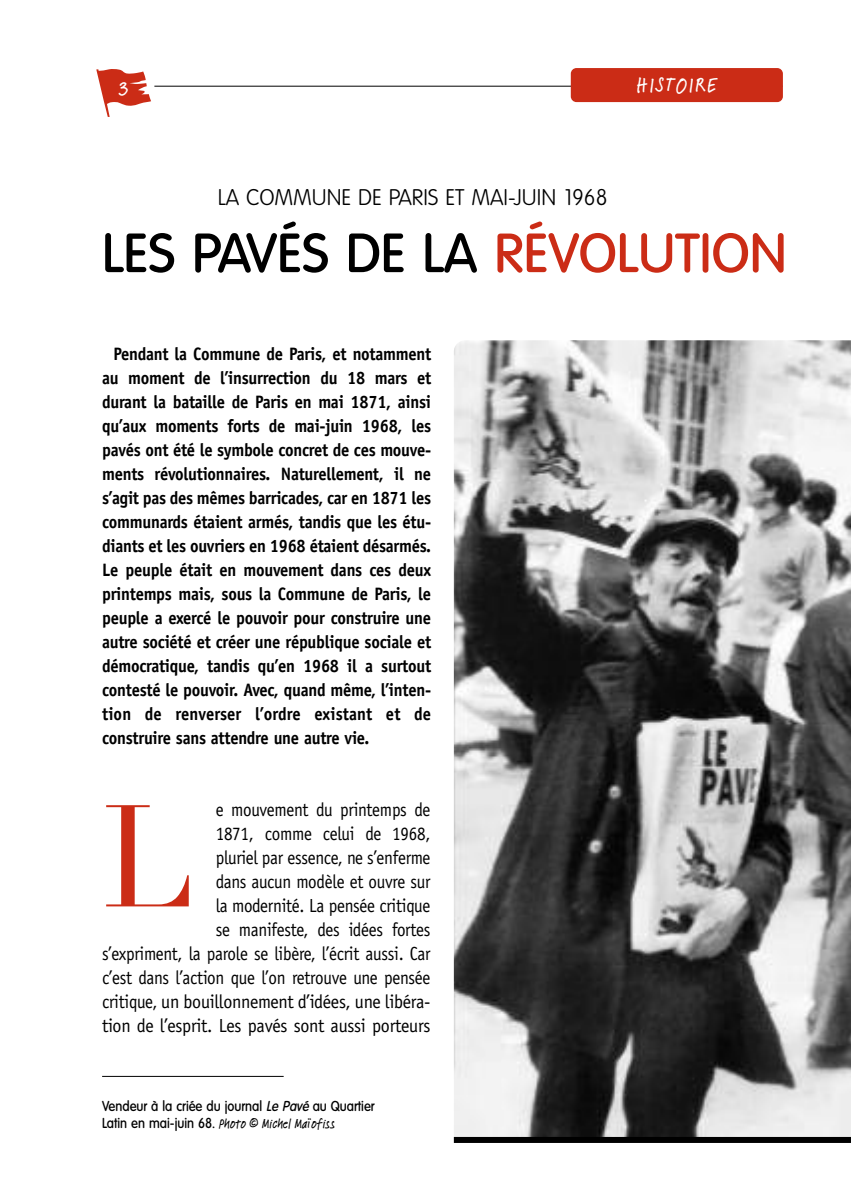
<style>
.page{position:relative;width:851px;height:1191px;background:#fff}
.page>*{position:absolute;margin:0;border:0;box-sizing:border-box;transform-origin:0 0}
.t1{font:142.2px "Didot";color:#cb2c16;scale:.95 1}
.t2{font:500 53.6px "Volkswagen";color:#000}
.t3{font:300 22px "Volkswagen";color:#000}
.t4{font:500 22px "Feltpen Std";letter-spacing:.075em;color:#fff}
.t5{font:19px/24px "Officina Sans";letter-spacing:-.015em;color:#000;text-align:right;scale:.9 1}
.t6{font:700 18px/24px "Officina Sans";letter-spacing:-.015em;color:#000;text-align:justify;scale:.92 1}
.t7{font:500 14px "Volkswagen";color:#000;scale:.9 1}
.t8{font:500 14px "Feltpen Std";color:#000;scale:.9 1}
.s1{color:#cb2c16}
.s2{font-style:italic}
.s3{font-family:"Volkswagen"}
</style>
<div class="page">
<hr style="left:154px;top:86px;width:628px;height:1px;background:#000">
<svg style="left:96px;top:69px;width:55px;height:48px"></svg>
<div style="left:570px;top:68px;width:212px;height:34px;background:#cb2c16;border-radius:6px"></div>
<img style="left:454px;top:340px;width:396px;height:797px">
<div style="left:454px;top:1137px;width:396px;height:6px;background:#000"></div>
<hr style="left:102px;top:1076px;width:181px;height:1px;background:#000">
<p class="t4" style="left:118px;top:80px;width:12px">3</p>
<p class="t4" style="left:636px;top:77px;width:82px">histoire</p>
<p class="t3" style="left:218px;top:185px;width:391px">LA COMMUNE DE PARIS ET MAI-JUIN 1968</p>
<h2 class="t2" style="left:102px;top:222px;width:686px">LES PAVÉS DE LA <span class="s1">RÉVOLUTION</span></h2>
<p class="t6" style="left:102px;top:343px;width:359px;text-indent:11px">Pendant la Commune de Paris, et notamment au moment de l’insurrection du 18 mars et durant la bataille de Paris en mai 1871, ainsi qu’aux moments forts de mai-juin 1968, les pavés ont été le symbole concret de ces mouve&shy;ments révolutionnaires. Naturellement, il ne s’agit pas des mêmes barricades, car en 1871 les communards étaient armés, tandis que les étu&shy;diants et les ouvriers en 1968 étaient désarmés.<br>Le peuple était en mouvement dans ces deux printemps mais, sous la Commune de Paris, le peuple a exercé le pouvoir pour construire une autre société et créer une république sociale et démocratique, tandis qu’en 1968 il a surtout contesté le pouvoir. Avec, quand même, l’inten&shy;tion de renverser l’ordre existant et de construire sans attendre une autre vie.</p>
<p class="t5" style="left:102px;top:799px;width:366px">e mouvement du printemps de<br>1871, comme celui de 1968,<br>pluriel par essence, ne s’enferme<br>dans aucun modèle et ouvre sur<br>la modernité. La pensée critique<br>se manifeste, des idées fortes<br>s’expriment, la parole se libère, l’écrit aussi. Car c’est dans l’action que l’on retrouve une pensée critique, un bouillonnement d’idées, une libéra&shy;tion de l’esprit. Les pavés sont aussi porteurs</p>
<h1 class="t1" style="left:102px;top:772px;width:99px">L</h1>
<p class="t7" style="left:102px;top:1098px;width:304px">Vendeur à la criée du journal <span class="s2">Le Pavé</span> au Quartier</p>
<p class="t8" style="left:102px;top:1118px;width:260px"><span class="s3">Latin en mai-juin 68.</span> Photo © Michel Maïofiss</p>
</div>
